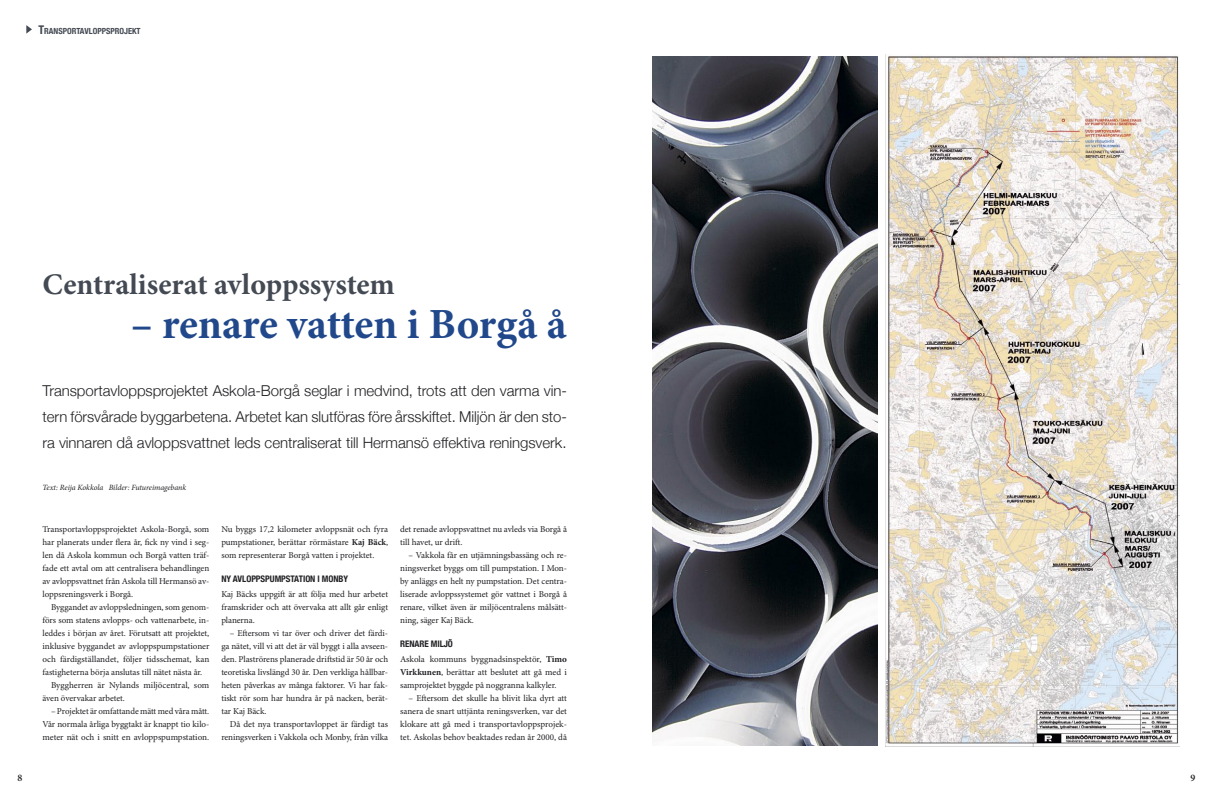
<style>
.page{position:relative;width:1219px;height:794px;background:#fff}
.page>*{position:absolute;margin:0;border:0;box-sizing:border-box;transform-origin:0 0}
.t1{font:700 43px "Minion Pro";letter-spacing:-.005em;color:#21488b}
.t2{font:700 30px "Minion Pro";letter-spacing:-.005em;color:#444a53}
.ingressi{font:300 15px/26px "Helvetica Neue";letter-spacing:-.005em;color:#212125;text-align:justify}
.loota{font:600 10px "Minion Pro";color:#212125}
.leipis{font:9px/13px "Minion Pro";letter-spacing:-.005em;color:#212125;text-align:justify}
.leipis_eka_kappale{font:9px/13px "Minion Pro";letter-spacing:-.005em;color:#212125;text-align:justify}
.väliotsikko{font:700 condensed 9px "Helvetica Neue";letter-spacing:-.005em;color:#212125}
.t3{font:700 condensed 8.4px "Helvetica Neue";color:#444a53}
.leipis-2{font:italic 8px "Minion Pro";letter-spacing:-.01em;color:#212125}
.s1{font-size:12px}
.s2{font-weight:700}
</style>
<div class="page">
<svg style="left:26px;top:25px;width:6px;height:9px"></svg>
<img style="left:652px;top:57px;width:225px;height:688px">
<img style="left:886px;top:56px;width:293px;height:690px">
<p class="t3" style="left:39px;top:26px;width:104px"><span class="s1">T</span>RANSPORTAVLOPPSPROJEKT</p>
<p class="t2" style="left:43px;top:266px;width:354px">Centraliserat avloppssystem</p>
<p class="t1" style="left:131px;top:299px;width:438px">– renare vatten i Borgå å</p>
<p class="ingressi" style="left:43px;top:378px;width:526px">Transportavloppsprojektet Askola-Borgå seglar i medvind, trots att den varma vin&shy;tern försvårade byggarbetena. Arbetet kan slutföras före årsskiftet. Miljön är den sto&shy;ra vinnaren då avloppsvattnet leds centraliserat till Hermansö effektiva reningsverk.</p>
<p class="leipis-2" style="left:43px;top:482px;width:145px">Text: Reija Kokkola Bilder: Futureimagebank</p>
<p class="leipis_eka_kappale" style="left:43px;top:523px;width:168px">Transportavloppsprojektet Askola-Borgå, som har planerats under flera år, fick ny vind i seg&shy;len då Askola kommun och Borgå vatten träf&shy;fade ett avtal om att centralisera behandlingen av avloppsvattnet från Askola till Hermansö av&shy;loppsreningsverk i Borgå.</p>
<p class="leipis" style="left:43px;top:601px;width:168px;text-indent:9px">Byggandet av avloppsledningen, som genom&shy;förs som statens avlopps- och vattenarbete, in&shy;leddes i början av året. Förutsatt att projektet, inklusive byggandet av avloppspumpstationer och färdigställandet, följer tidsschemat, kan fastigheterna börja anslutas till nätet nästa år.</p>
<p class="leipis" style="left:43px;top:679px;width:168px;text-indent:9px">Byggherren är Nylands miljöcentral, som även övervakar arbetet.</p>
<p class="leipis" style="left:43px;top:705px;width:168px;text-indent:9px">– Projektet är omfattande mätt med våra mått.<br>Vår normala årliga byggtakt är knappt tio kilo&shy;meter nät och i snitt en avloppspumpstation.</p>
<p class="leipis" style="left:221px;top:523px;width:168px">Nu byggs 17,2 kilometer avloppsnät och fyra pumpstationer, berättar rörmästare <span class="s2">Kaj Bäck</span>, som representerar Borgå vatten i projektet.</p>
<p class="väliotsikko" style="left:221px;top:573px;width:128px">NY AVLOPPSPUMPSTATION I MONBY</p>
<p class="leipis_eka_kappale" style="left:221px;top:588px;width:168px">Kaj Bäcks uppgift är att följa med hur arbetet framskrider och att övervaka att allt går enligt planerna.</p>
<p class="leipis" style="left:221px;top:627px;width:168px;text-indent:9px">– Eftersom vi tar över och driver det färdi&shy;ga nätet, vill vi att det är väl byggt i alla avseen&shy;den. Plaströrens planerade driftstid är 50 år och teoretiska livslängd 30 år. Den verkliga hållbar&shy;heten påverkas av många faktorer. Vi har fak&shy;tiskt rör som har hundra år på nacken, berät&shy;tar Kaj Bäck.</p>
<p class="leipis" style="left:221px;top:718px;width:168px;text-align:right">Då det nya transportavloppet är färdigt tas reningsverken i Vakkola och Monby, från vilka</p>
<p class="leipis" style="left:400px;top:523px;width:168px">det renade avloppsvattnet nu avleds via Borgå å till havet, ur drift.</p>
<p class="leipis" style="left:400px;top:549px;width:168px;text-indent:9px">– Vakkola får en utjämningsbassäng och re&shy;ningsverket byggs om till pumpstation. I Mon&shy;by anläggs en helt ny pumpstation. Det centra&shy;liserade avloppssystemet gör vattnet i Borgå å renare, vilket även är miljöcentralens målsätt&shy;ning, säger Kaj Bäck.</p>
<p class="väliotsikko" style="left:400px;top:638px;width:54px">RENARE MILJÖ</p>
<p class="leipis_eka_kappale" style="left:400px;top:653px;width:168px">Askola kommuns byggnadsinspektör, <span class="s2">Timo Virkkunen</span>, berättar att beslutet att gå med i samprojektet byggde på noggranna kalkyler.</p>
<p class="leipis" style="left:400px;top:692px;width:168px;text-indent:9px">– Eftersom det skulle ha blivit lika dyrt att sanera de snart uttjänta reningsverken, var det klokare att gå med i transportavloppsprojek&shy;tet. Askolas behov beaktades redan år 2000, då</p>
<p class="loota" style="left:18px;top:772px;width:6px">8</p>
<p class="loota" style="left:1190px;top:772px;width:6px">9</p>
</div>
